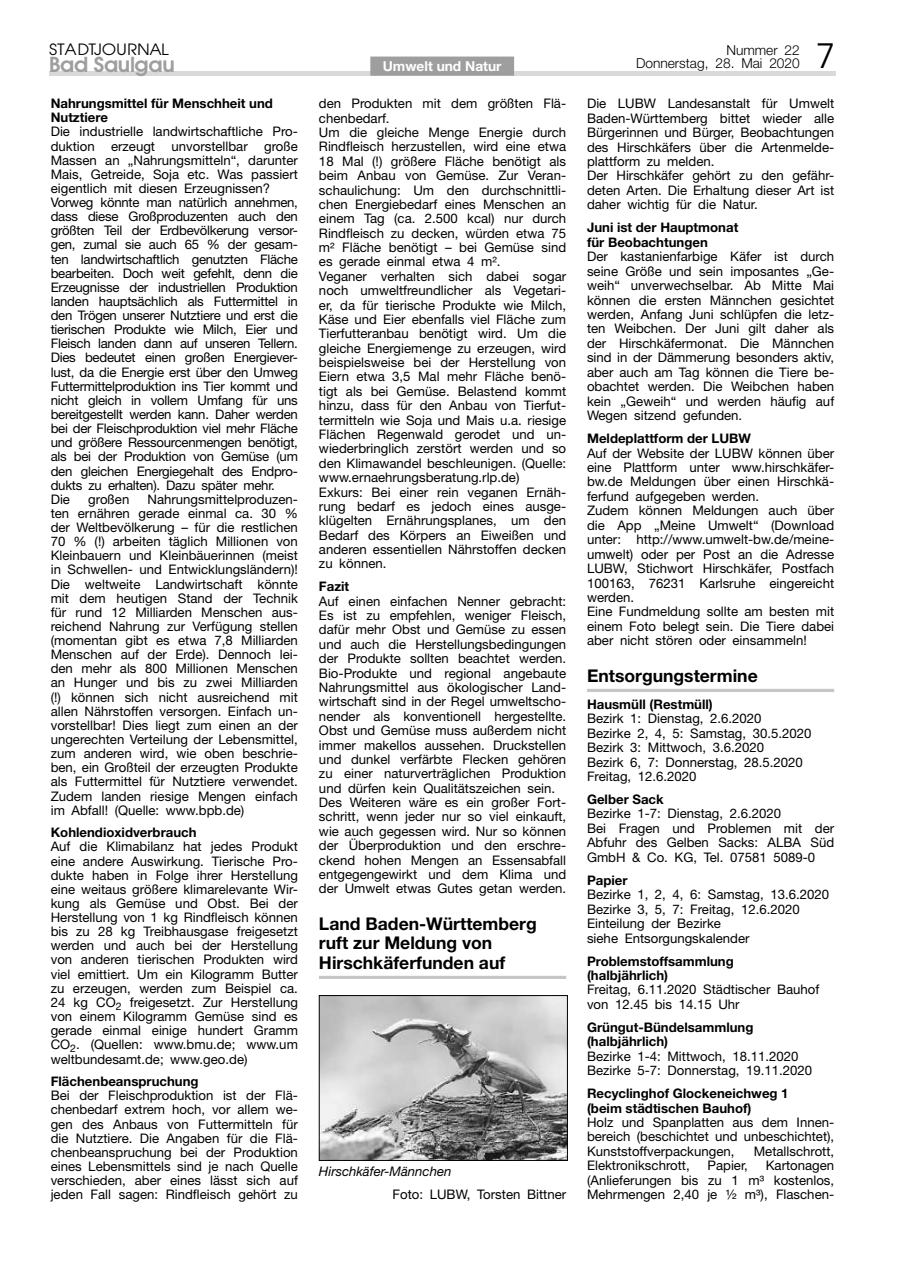
<style>
.page{position:relative;width:902px;height:1280px;background:#fff}
.page>*{position:absolute;margin:0;border:0;box-sizing:border-box;transform-origin:0 0}
.t1{font:300 35.1px "Frutiger";color:#000}
.t2{font:600 21.45px "Avant Garde Two BQ";letter-spacing:-.02em;color:#9e9e9e}
.t3{font:700 17.55px/19.5px "Helvetica Neue";color:#000}
.t4{font:16.35px "Avant Garde Two BQ";color:#000;scale:1.08 1}
.t5{font:300 13.65px/13.5px "Helvetica Neue";color:#000;text-align:right}
.t6{font:700 13.65px "Helvetica Neue";color:#fff}
.t7{font:13.2px/14.4px "Helvetica Neue";color:#000}
.t8{font:13.2px/14.1px "Helvetica Neue";letter-spacing:-.02em;color:#000}
.t9{font:700 13.2px/14.4px "Helvetica Neue";color:#000}
.t10{font:italic 13.2px "Helvetica Neue";color:#000}
</style>
<div class="page">
<div style="left:49px;top:71px;width:786px;height:5px;background:#d9d9d9"></div>
<div style="left:370px;top:57px;width:144px;height:19px;background:#9e9e9e"></div>
<hr style="left:319px;top:976px;width:247px;height:3px;background:#c6c6c6">
<img style="left:321px;top:997px;width:244px;height:162px">
<div style="left:319px;top:995px;width:248px;height:166px;border:1px solid #000"></div>
<hr style="left:587px;top:689px;width:247px;height:3px;background:#c6c6c6">
<p class="t4" style="left:49px;top:40px;width:112px">STADTJOURNAL</p>
<h2 class="t2" style="left:49px;top:52px;width:127px">Bad Saulgau</h2>
<p class="t6" style="left:383px;top:57px;width:120px">Umwelt und Natur</p>
<p class="t9" style="left:51px;top:96px;width:224px">Nahrungsmittel für Menschheit und<br>Nutztiere</p>
<p class="t8" style="left:51px;top:124px;width:249px">Die industrielle landwirtschaftliche Pro&shy;duktion erzeugt unvorstellbar große Massen an „Nahrungsmitteln“, darunter Mais, Getreide, Soja etc. Was passiert eigentlich mit diesen Erzeugnissen?<br>Vorweg könnte man natürlich annehmen, dass diese Großproduzenten auch den größten Teil der Erdbevölkerung versor&shy;gen, zumal sie auch 65 % der gesam&shy;ten landwirtschaftlich genutzten Fläche bearbeiten. Doch weit gefehlt, denn die Erzeugnisse der industriellen Produktion landen hauptsächlich als Futtermittel in den Trögen unserer Nutztiere und erst die tierischen Produkte wie Milch, Eier und Fleisch landen dann auf unseren Tellern.<br>Dies bedeutet einen großen Energiever&shy;lust, da die Energie erst über den Umweg Futtermittelproduktion ins Tier kommt und nicht gleich in vollem Umfang für uns bereitgestellt werden kann. Daher werden bei der Fleischproduktion viel mehr Fläche und größere Ressourcenmengen benötigt, als bei der Produktion von Gemüse (um den gleichen Energiegehalt des Endpro&shy;dukts zu erhalten). Dazu später mehr.<br>Die</p>
<p class="t7" style="left:319px;top:96px;width:249px">den Produkten mit dem größten Flä&shy;chenbedarf.<br>Um die gleiche Menge Energie durch Rindfleisch herzustellen, wird eine etwa 18 Mal (!) größere Fläche benötigt als beim Anbau von Gemüse. Zur Veran&shy;schaulichung: Um den durchschnittli&shy;chen Energiebedarf eines Menschen an einem Tag (ca. 2.500 kcal) nur durch Rindfleisch zu decken, würden etwa 75 m² Fläche benötigt – bei Gemüse sind es gerade einmal etwa 4 m².<br>Veganer verhalten sich dabei sogar noch umweltfreundlicher als Vegetari&shy;er, da für tierische Produkte wie Milch, Käse und Eier ebenfalls viel Fläche zum Tierfutteranbau benötigt wird. Um die gleiche Energiemenge zu erzeugen, wird beispielsweise bei der Herstellung von Eiern etwa 3,5 Mal mehr Fläche benö&shy;tigt als bei Gemüse. Belastend kommt hinzu, dass für den Anbau von Tierfut&shy;termitteln wie Soja und Mais u.a. riesige Flächen Regenwald gerodet und un&shy;wiederbringlich zerstört werden und so den Klimawandel beschleunigen. (Quelle: www.ernaehrungsberatung.rlp.de)<br>Exkurs: Bei einer rein veganen Ernäh&shy;rung bedarf es jedoch eines ausge&shy;klügelten Ernährungsplanes, um den Bedarf des Körpers an Eiweißen und anderen essentiellen Nährstoffen decken zu können.</p>
<p class="t9" style="left:319px;top:579px;width:32px">Fazit</p>
<p class="t7" style="left:319px;top:594px;width:249px">Auf einen einfachen Nenner gebracht:<br>Es ist zu empfehlen, weniger Fleisch, dafür mehr Obst und Gemüse zu essen und auch die Herstellungsbedingungen der Produkte sollten beachtet werden.<br>Bio-Produkte und regional angebaute Nahrungsmittel aus ökologischer Land&shy;wirtschaft sind in der Regel umweltscho&shy;nender als konventionell hergestellte.<br>Obst und Gemüse muss außerdem nicht immer makellos aussehen. Druckstellen und dunkel verfärbte Flecken gehören zu einer naturverträglichen Produktion und dürfen kein Qualitätszeichen sein.<br>Des Weiteren wäre es ein großer Fort&shy;schritt, wenn jeder nur so viel einkauft, wie auch gegessen wird. Nur so können der Überproduktion und den erschre&shy;ckend hohen Mengen an Essensabfall entgegengewirkt und dem Klima und der Umwelt etwas Gutes getan werden.</p>
<h3 class="t3" style="left:319px;top:913px;width:219px">Land Baden-Württemberg ruft zur Meldung von<br>Hirschkäferfunden auf</h3>
<p class="t7" style="left:88px;top:492px;width:43px">großen</p>
<p class="t7" style="left:51px;top:492px;width:249px;text-align:justify;text-indent:97px">Nahrungsmittelproduzen&shy;ten ernähren gerade einmal ca. 30 % der Weltbevölkerung – für die restlichen 70 % (!) arbeiten täglich Millionen von Kleinbauern und Kleinbäuerinnen (meist in Schwellen- und Entwicklungsländern)!<br>Die weltweite Landwirtschaft könnte mit dem heutigen Stand der Technik für rund 12 Milliarden Menschen aus&shy;reichend Nahrung zur Verfügung stellen (momentan gibt es etwa 7,8 Milliarden Menschen auf der Erde). Dennoch lei&shy;den mehr als 800 Millionen Menschen an Hunger und bis zu zwei Milliarden (!) können sich nicht ausreichend mit allen Nährstoffen versorgen. Einfach un&shy;vorstellbar! Dies liegt zum einen an der ungerechten Verteilung der Lebensmittel, zum anderen wird, wie oben beschrie&shy;ben, ein Großteil der erzeugten Produkte als Futtermittel für Nutztiere verwendet.<br>Zudem landen riesige Mengen einfach im Abfall! (Quelle: www.bpb.de)</p>
<p class="t9" style="left:51px;top:825px;width:147px">Kohlendioxidverbrauch</p>
<p class="t7" style="left:51px;top:839px;width:249px;text-align:justify">Auf die Klimabilanz hat jedes Produkt eine andere Auswirkung. Tierische Pro&shy;dukte haben in Folge ihrer Herstellung eine weitaus größere klimarelevante Wir&shy;kung als Gemüse und Obst. Bei der Herstellung von 1 kg Rindfleisch können bis zu 28 kg Treibhausgase freigesetzt werden und auch bei der Herstellung von anderen tierischen Produkten wird viel emittiert. Um ein Kilogramm Butter zu erzeugen, werden zum Beispiel ca.<br>24 kg CO<sub>2</sub> freigesetzt. Zur Herstellung von einem Kilogramm Gemüse sind es gerade einmal einige hundert Gramm CO<sub>2</sub>. (Quellen: www.bmu.de; www.um weltbundesamt.de; www.geo.de)</p>
<p class="t9" style="left:51px;top:1074px;width:149px">Flächenbeanspruchung</p>
<p class="t7" style="left:51px;top:1088px;width:249px;text-align:justify">Bei der Fleischproduktion ist der Flä&shy;chenbedarf extrem hoch, vor allem we&shy;gen des Anbaus von Futtermitteln für die Nutztiere. Die Angaben für die Flä&shy;chenbeanspruchung bei der Produktion eines Lebensmittels sind je nach Quelle verschieden, aber eines lässt sich auf jeden Fall sagen: Rindfleisch gehört zu</p>
<p class="t10" style="left:319px;top:1163px;width:134px">Hirschkäfer-Männchen</p>
<p class="t7" style="left:392px;top:1187px;width:175px">Foto: LUBW, Torsten Bittner</p>
<p class="t5" style="left:636px;top:43px;width:165px">Nummer 22<br>Donnerstag, 28. Mai 2020</p>
<h1 class="t1" style="left:815px;top:36px;width:21px">7</h1>
<p class="t7" style="left:587px;top:96px;width:249px">Die LUBW Landesanstalt für Umwelt Baden-Württemberg bittet wieder alle Bürgerinnen und Bürger, Beobachtungen des Hirschkäfers über die Artenmelde&shy;plattform zu melden.<br>Der Hirschkäfer gehört zu den gefähr&shy;deten Arten. Die Erhaltung dieser Art ist daher wichtig für die Natur.</p>
<p class="t9" style="left:587px;top:220px;width:153px">Juni ist der Hauptmonat für Beobachtungen</p>
<p class="t7" style="left:587px;top:249px;width:249px;text-align:justify">Der kastanienfarbige Käfer ist durch seine Größe und sein imposantes „Ge&shy;weih“ unverwechselbar. Ab Mitte Mai können die ersten Männchen gesichtet werden, Anfang Juni schlüpfen die letz&shy;ten Weibchen. Der Juni gilt daher als der Hirschkäfermonat. Die Männchen sind in der Dämmerung besonders aktiv, aber auch am Tag können die Tiere be&shy;obachtet werden. Die Weibchen haben kein „Geweih“ und werden häufig auf Wegen sitzend gefunden.</p>
<p class="t9" style="left:587px;top:431px;width:165px">Meldeplattform der LUBW</p>
<p class="t7" style="left:587px;top:445px;width:249px">Auf der Website der LUBW können über eine Plattform unter www.hirschkäfer&shy;bw.de Meldungen über einen Hirschkä&shy;ferfund aufgegeben werden.<br>Zudem können Meldungen auch über die App „Meine Umwelt“ (Download unter: http://www.umwelt-bw.de/meine&shy;umwelt) oder per Post an die Adresse LUBW, Stichwort Hirschkäfer, Postfach 100163, 76231 Karlsruhe eingereicht werden.<br>Eine Fundmeldung sollte am besten mit einem Foto belegt sein. Die Tiere dabei aber nicht stören oder einsammeln!</p>
<h3 class="t3" style="left:587px;top:665px;width:172px">Entsorgungstermine</h3>
<p class="t9" style="left:587px;top:697px;width:127px">Hausmüll (Restmüll)</p>
<p class="t7" style="left:587px;top:711px;width:226px">Bezirk 1: Dienstag, 2.6.2020<br>Bezirke 2, 4, 5: Samstag, 30.5.2020<br>Bezirk 3: Mittwoch, 3.6.2020<br>Bezirk 6, 7: Donnerstag, 28.5.2020<br>Freitag, 12.6.2020</p>
<p class="t9" style="left:587px;top:792px;width:78px">Gelber Sack</p>
<p class="t7" style="left:587px;top:806px;width:249px">Bezirke 1-7: Dienstag, 2.6.2020<br>Bei Fragen und Problemen mit der<br>Abfuhr des Gelben Sacks: ALBA Süd<br>GmbH &amp; Co. KG, Tel. 07581 5089-0</p>
<p class="t9" style="left:587px;top:872px;width:42px">Papier</p>
<p class="t7" style="left:587px;top:887px;width:243px">Bezirke 1, 2, 4, 6: Samstag, 13.6.2020<br>Bezirke 3, 5, 7: Freitag, 12.6.2020<br>Einteilung der Bezirke<br>siehe Entsorgungskalender</p>
<p class="t9" style="left:587px;top:953px;width:148px">Problemstoffsammlung (halbjährlich)</p>
<p class="t7" style="left:587px;top:982px;width:234px">Freitag, 6.11.2020 Städtischer Bauhof von 12.45 bis 14.15 Uhr</p>
<p class="t9" style="left:587px;top:1019px;width:168px">Grüngut-Bündelsammlung (halbjährlich)</p>
<p class="t7" style="left:587px;top:1048px;width:227px">Bezirke 1-4: Mittwoch, 18.11.2020<br>Bezirke 5-7: Donnerstag, 19.11.2020</p>
<p class="t9" style="left:587px;top:1086px;width:203px">Recyclinghof Glockeneichweg 1 (beim städtischen Bauhof)</p>
<p class="t7" style="left:587px;top:1115px;width:249px;text-align:justify">Holz und Spanplatten aus dem Innen&shy;bereich (beschichtet und unbeschichtet), Kunststoffverpackungen,</p>
<p class="t7" style="left:753px;top:1144px;width:82px">Metallschrott,</p>
<p class="t7" style="left:587px;top:1158px;width:249px;text-align:justify;text-indent:179px">Kartonagen (Anlieferungen bis zu 1 m³ kostenlos, Mehrmengen 2,40 je ½ m³), Flaschen-</p>
<p class="t7" style="left:587px;top:1158px;width:104px">Elektronikschrott,</p>
<p class="t7" style="left:707px;top:1158px;width:42px">Papier,</p>
</div>
